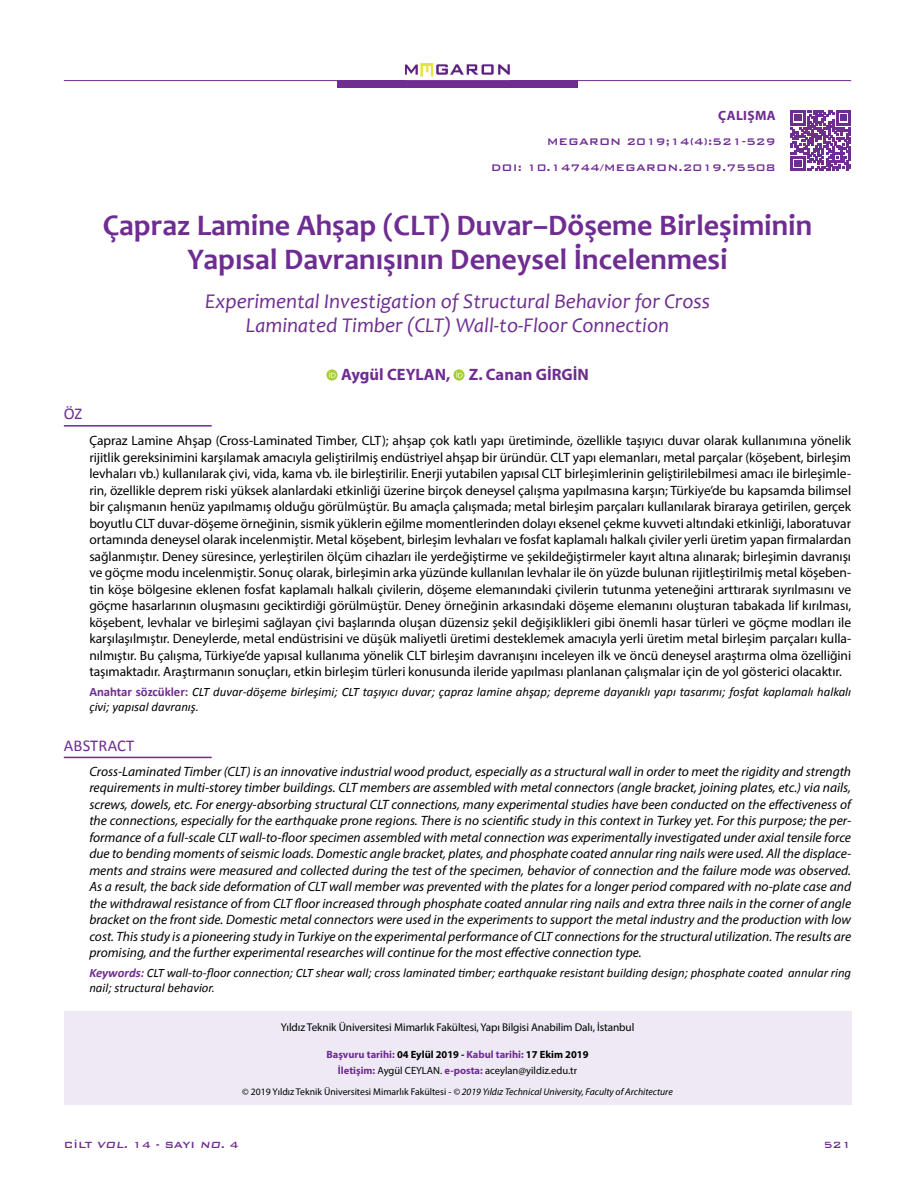
<style>
.page{position:relative;width:915px;height:1191px;background:#fff}
.page>*{position:absolute;margin:0;border:0;box-sizing:border-box;transform-origin:0 0}
.t1{font:700 30px/34.5px "Candara";color:#6f2c91;text-align:center}
.t2{font:italic 21px/24px "Candara";color:#6f2c91;text-align:center}
.t3{font:700 16.5px "Myriad Pro";color:#6f2c91}
.t4{font:16.5px "Calibri";letter-spacing:.01em;color:#6f2c91}
.t5{font:13.5px/16.5px "Myriad Pro";letter-spacing:-.005em;color:#000;text-align:justify}
.t6{font:italic 13.5px/16.5px "Myriad Pro";color:#000;text-align:justify}
.t7{font:700 13.5px "Myriad Pro";letter-spacing:.025em;color:#6f2c91}
.t8{font:italic 12.75px/15.3px "Calibri";color:#000}
.t9{font:500 12.75px/25.5px "Bank Gothic";color:#6f2c91;text-align:right}
.t10{font:500 12px "Bank Gothic BT";color:#6f2c91}
.t11{font:11.25px "Myriad Pro";letter-spacing:-.01em;color:#000}
.t12{font:700 10.5px/16.8px "Myriad Pro";color:#6f2c91;text-align:center}
.t13{font:italic 9.75px "Myriad Pro";color:#000}
.s1{font-weight:700;font-style:normal;color:#6f2c91}
.s2{font-weight:700;color:#6f2c91}
.s3{color:#000}
.s4{font-style:italic;color:#000}
.s5{font-weight:400;color:#000}
.s6{font-style:normal}
.s7{font-style:italic}
</style>
<div class="page">
<div style="left:64px;top:1011px;width:786px;height:94px;background:#eee9f4"></div>
<div style="left:337px;top:80px;width:240px;height:8px;background:#6f2c91"></div>
<img style="left:405px;top:64px;width:104px;height:13px">
<hr style="left:64px;top:80px;width:786px;height:1px;background:#6f2c91">
<svg style="left:326px;top:369px;width:11px;height:11px"></svg>
<svg style="left:453px;top:369px;width:11px;height:11px"></svg>
<hr style="left:64px;top:425px;width:148px;height:1px;background:#6f2c91">
<hr style="left:64px;top:756px;width:148px;height:2px;background:#6f2c91">
<svg style="left:790px;top:111px;width:60px;height:60px"></svg>
<p class="t7" style="left:718px;top:106px;width:59px">ÇALIŞMA</p>
<p class="t9" style="left:490px;top:128px;width:286px">MEGARON 2019;14(4):521-529<br>DOI: 10.14744/MEGARON.2019.75508</p>
<p class="t4" style="left:64px;top:404px;width:20px">ÖZ</p>
<h1 class="t1" style="left:103px;top:208px;width:711px">Çapraz Lamine Ahşap (CLT) Duvar–Döşeme Birleşiminin<br>Yapısal Davranışının Deneysel İncelenmesi</h1>
<h2 class="t2" style="left:205px;top:289px;width:506px">Experimental Investigation of Structural Behavior for Cross<br>Laminated Timber (CLT) Wall-to-Floor Connection</h2>
<p class="t3" style="left:341px;top:364px;width:249px">Aygül CEYLAN, Z. Canan GİRGİN</p>
<p class="t5" style="left:89px;top:432px;width:763px">Çapraz Lamine Ahşap (Cross-Laminated Timber, CLT); ahşap çok katlı yapı üretiminde, özellikle taşıyıcı duvar olarak kullanımına yönelik rijitlik gereksinimini karşılamak amacıyla geliştirilmiş endüstriyel ahşap bir üründür. CLT yapı elemanları, metal parçalar (köşebent, birleşim levhaları vb.) kullanılarak çivi, vida, kama vb. ile birleştirilir. Enerji yutabilen yapısal CLT birleşimlerinin geliştirilebilmesi amacı ile birleşimle&shy;rin, özellikle deprem riski yüksek alanlardaki etkinliği üzerine birçok deneysel çalışma yapılmasına karşın; Türkiye’de bu kapsamda bilimsel bir çalışmanın henüz yapılmamış olduğu görülmüştür. Bu amaçla çalışmada; metal birleşim parçaları kullanılarak biraraya getirilen, gerçek boyutlu CLT duvar-döşeme örneğinin, sismik yüklerin eğilme momentlerinden dolayı eksenel çekme kuvveti altındaki etkinliği, laboratuvar ortamında deneysel olarak incelenmiştir. Metal köşebent, birleşim levhaları ve fosfat kaplamalı halkalı çiviler yerli üretim yapan firmalardan sağlanmıştır. Deney süresince, yerleştirilen ölçüm cihazları ile yerdeğiştirme ve şekildeğiştirmeler kayıt altına alınarak; birleşimin davranışı ve göçme modu incelenmiştir. Sonuç olarak, birleşimin arka yüzünde kullanılan levhalar ile ön yüzde bulunan rijitleştirilmiş metal köşeben&shy;tin köşe bölgesine eklenen fosfat kaplamalı halkalı çivilerin, döşeme elemanındaki çivilerin tutunma yeteneğini arttırarak sıyrılmasını ve göçme hasarlarının oluşmasını geciktirdiği görülmüştür. Deney örneğinin arkasındaki döşeme elemanını oluşturan tabakada lif kırılması, köşebent, levhalar ve birleşimi sağlayan çivi başlarında oluşan düzensiz şekil değişiklikleri gibi önemli hasar türleri ve göçme modları ile karşılaşılmıştır. Deneylerde, metal endüstrisini ve düşük maliyetli üretimi desteklemek amacıyla yerli üretim metal birleşim parçaları kulla&shy;nılmıştır. Bu çalışma, Türkiye’de yapısal kullanıma yönelik CLT birleşim davranışını inceleyen ilk ve öncü deneysel araştırma olma özelliğini taşımaktadır. Araştırmanın sonuçları, etkin birleşim türleri konusunda ileride yapılması planlanan çalışmalar için de yol gösterici olacaktır.</p>
<p class="t8" style="left:89px;top:683px;width:763px"><span class="s1">Anahtar sözcükler:</span> CLT duvar-döşeme birleşimi; CLT taşıyıcı duvar; çapraz lamine ahşap; depreme dayanıklı yapı tasarımı; fosfat kaplamalı halkalı çivi; yapısal davranış.</p>
<p class="t4" style="left:64px;top:735px;width:72px">ABSTRACT</p>
<p class="t6" style="left:89px;top:763px;width:763px">Cross-Laminated Timber (CLT) is an innovative industrial wood product, especially as a structural wall in order to meet the rigidity and strength requirements in multi-storey timber buildings. CLT members are assembled with metal connectors (angle bracket, joining plates, etc.) via nails, screws, dowels, etc. For energy-absorbing structural CLT connections, many experimental studies have been conducted on the effectiveness of the connections, especially for the earthquake prone regions. There is no scientific study in this context in Turkey yet. For this purpose; the per&shy;formance of a full-scale CLT wall-to-floor specimen assembled with metal connection was experimentally investigated under axial tensile force due to bending moments of seismic loads. Domestic angle bracket, plates, and phosphate coated annular ring nails were used. All the displace&shy;ments and strains were measured and collected during the test of the specimen, behavior of connection and the failure mode was observed.<br>As a result, the back side deformation of CLT wall member was prevented with the plates for a longer period compared with no-plate case and the withdrawal resistance of from CLT floor increased through phosphate coated annular ring nails and extra three nails in the corner of angle bracket on the front side. Domestic metal connectors were used in the experiments to support the metal industry and the production with low cost. This study is a pioneering study in Turkiye on the experimental performance of CLT connections for the structural utilization. The results are promising, and the further experimental researches will continue for the most effective connection type.</p>
<p class="t8" style="left:89px;top:964px;width:763px"><span class="s2">Keywords:</span> CLT wall-to-floor connection; CLT shear wall; cross laminated timber; earthquake resistant building design; phosphate coated annular ring nail; structural behavior.</p>
<p class="t11" style="left:280px;top:1020px;width:355px">Yıldız Teknik Üniversitesi Mimarlık Fakültesi, Yapı Bilgisi Anabilim Dalı, İstanbul</p>
<p class="t12" style="left:326px;top:1045px;width:263px">Başvuru tarihi: <span class="s3">04 Eylül 2019</span> <span class="s4">-</span> Kabul tarihi: <span class="s3">17 Ekim 2019<br></span>İletişim: <span class="s5">Aygül CEYLAN.</span> e-posta: <span class="s5">aceylan@yildiz.edu.tr</span></p>
<p class="t13" style="left:242px;top:1085px;width:432px"><span class="s6">© 2019 Yıldız Teknik Üniversitesi Mimarlık Fakültesi -</span> © 2019 Yıldız Technical University, Faculty of Architecture</p>
<p class="t10" style="left:64px;top:1138px;width:176px">CİLT <span class="s7">VOL.</span> 14 - SAYI <span class="s7">NO.</span> 4</p>
<p class="t10" style="left:823px;top:1138px;width:29px">521</p>
</div>
